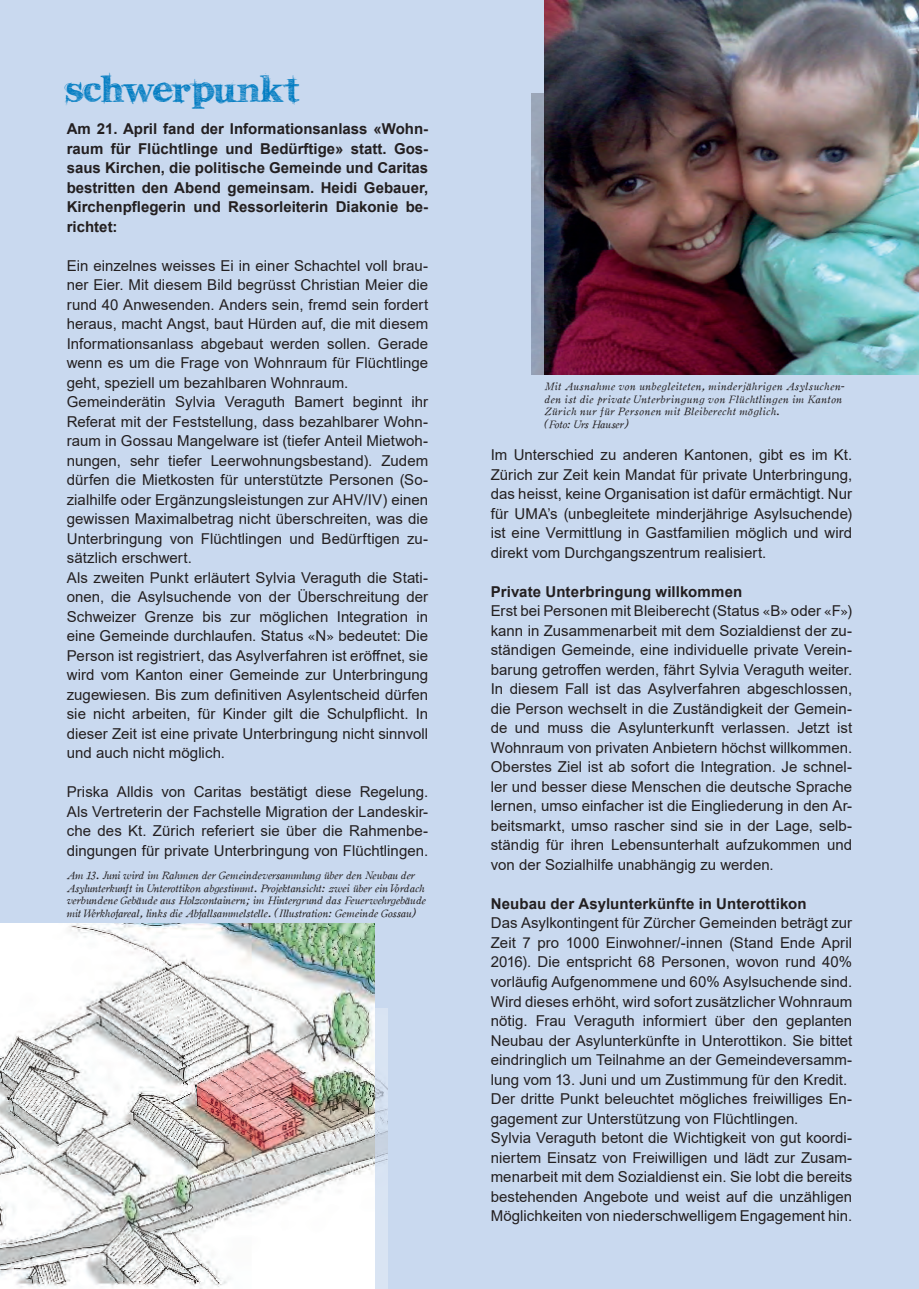
<style>
.page{position:relative;width:919px;height:1289px;background:#fff}
.page>*{position:absolute;margin:0;border:0;box-sizing:border-box;transform-origin:0 0}
.t1{font:48px "karabin E.";color:#007cc2}
.t2{font:15px/19.5px "Arial";letter-spacing:.005em;color:#231f20}
.t3{font:700 15px/19.5px "Arial";color:#231f20;text-align:justify}
.t4{font:10.5px/12.6px "Oldstyle Italic HPLHS";color:#231f20}
.t5{font:10.5px/12.6px "Oldstyle Italic HPLHS";letter-spacing:.035em;color:#231f20}
.s1{font-family:"Stone Sans LT"}
.s2{font-weight:700}
</style>
<div class="page">
<div style="left:0;top:0;width:918px;height:1288px;background:#c9d9ef"></div>
<img style="left:544px;top:0;width:374px;height:374px">
<img style="left:0;top:923px;width:374px;height:365px">
<img style="left:374px;top:1008px;width:13px;height:280px">
<h1 class="t1" style="left:67px;top:62px;width:233px">schwerpunkt</h1>
<p class="t3" style="left:67px;top:119px;width:363px">Am 21. April fand der Informationsanlass «Wohn&shy;raum für Flüchtlinge und Bedürftige» statt. Gos&shy;saus Kirchen, die politische Gemeinde und Caritas bestritten den Abend gemeinsam. Heidi Gebauer, Kirchenpflegerin und Ressorleiterin Diakonie be&shy;richtet:</p>
<p class="t2" style="left:67px;top:255px;width:363px">Ein einzelnes weisses Ei in einer Schachtel voll brau&shy;ner Eier. Mit diesem Bild begrüsst Christian Meier die rund 40 Anwesenden. Anders sein, fremd sein fordert heraus, macht Angst, baut Hürden auf, die mit diesem Informationsanlass abgebaut werden sollen. Gerade wenn es um die Frage von Wohnraum für Flüchtlinge geht, speziell um bezahlbaren Wohnraum.<br>Gemeinderätin Sylvia Veraguth Bamert beginnt ihr Referat mit der Feststellung, dass bezahlbarer Wohn&shy;raum in Gossau Mangelware ist (tiefer Anteil Mietwoh&shy;nungen, sehr tiefer Leerwohnungsbestand). Zudem dürfen die Mietkosten für unterstützte Personen (So&shy;zialhilfe oder Ergänzungsleistungen zur AHV/IV) einen gewissen Maximalbetrag nicht überschreiten, was die Unterbringung von Flüchtlingen und Bedürftigen zu&shy;sätzlich erschwert.<br>Als zweiten Punkt erläutert Sylvia Veraguth die Stati&shy;onen, die Asylsuchende von der Überschreitung der Schweizer Grenze bis zur möglichen Integration in eine Gemeinde durchlaufen. Status <span class="s1">«</span>N<span class="s1">»</span> bedeutet: Die Person ist registriert, das Asylverfahren ist eröffnet, sie wird vom Kanton einer Gemeinde zur Unterbringung zugewiesen. Bis zum definitiven Asylentscheid dürfen sie nicht arbeiten, für Kinder gilt die Schulpflicht. In dieser Zeit ist eine private Unterbringung nicht sinnvoll und auch nicht möglich.</p>
<p class="t2" style="left:67px;top:782px;width:363px;text-align:justify">Priska Alldis von Caritas bestätigt diese Regelung.<br>Als Vertreterin der Fachstelle Migration der Landeskir&shy;che des Kt. Zürich referiert sie über die Rahmenbe&shy;dingungen für private Unterbringung von Flüchtlingen.</p>
<p class="t4" style="left:67px;top:868px;width:360px">Am 13. Juni wird im Rahmen der Gemeindeversammlung über den Neubau der Asylunterkunft in Unterottikon abgestimmt. Projektansicht: zwei über ein Vordach verbundene Gebäude aus Holzcontainern; im Hintergrund das Feuerwehrgebäude mit Werkhofareal, links die Abfallsammelstelle. (Illustration: Gemeinde Gossau)</p>
<p class="t5" style="left:544px;top:379px;width:301px">Mit Ausnahme von unbegleiteten, minderjährigen Asylsuchen&shy;den ist die private Unterbringung von Flüchtlingen im Kanton Zürich nur für Personen mit Bleiberecht möglich.<br>(Foto: Urs Hauser)</p>
<p class="t2" style="left:490px;top:445px;width:363px;text-align:justify">Im Unterschied zu anderen Kantonen, gibt es im Kt.<br>Zürich zur Zeit kein Mandat für private Unterbringung, das heisst, keine Organisation ist dafür ermächtigt. Nur für UMA’s (unbegleitete minderjährige Asylsuchende) ist eine Vermittlung in Gastfamilien möglich und wird direkt vom Durchgangszentrum realisiert.</p>
<p class="t2" style="left:490px;top:581px;width:363px"><span class="s2">Private Unterbringung willkommen<br></span>Erst bei Personen mit Bleiberecht (Status <span class="s1">«</span>B<span class="s1">»</span> oder <span class="s1">«</span>F<span class="s1">»</span>) kann in Zusammenarbeit mit dem Sozialdienst der zu&shy;ständigen Gemeinde, eine individuelle private Verein&shy;barung getroffen werden, fährt Sylvia Veraguth weiter.<br>In diesem Fall ist das Asylverfahren abgeschlossen, die Person wechselt in die Zuständigkeit der Gemein&shy;de und muss die Asylunterkunft verlassen. Jetzt ist Wohnraum von privaten Anbietern höchst willkommen.<br>Oberstes Ziel ist ab sofort die Integration. Je schnel&shy;ler und besser diese Menschen die deutsche Sprache lernen, umso einfacher ist die Eingliederung in den Ar&shy;beitsmarkt, umso rascher sind sie in der Lage, selb&shy;ständig für ihren Lebensunterhalt aufzukommen und von der Sozialhilfe unabhängig zu werden.</p>
<p class="t3" style="left:490px;top:894px;width:317px">Neubau der Asylunterkünfte in Unterottikon</p>
<p class="t2" style="left:490px;top:913px;width:363px">Das Asylkontingent für Zürcher Gemeinden beträgt zur Zeit 7 pro 1000 Einwohner/-innen (Stand Ende April 2016). Die entspricht 68 Personen, wovon rund 40% vorläufig Aufgenommene und 60% Asylsuchende sind.<br>Wird dieses erhöht, wird sofort zusätzlicher Wohnraum nötig. Frau Veraguth informiert über den geplanten Neubau der Asylunterkünfte in Unterottikon. Sie bittet eindringlich um Teilnahme an der Gemeindeversamm&shy;lung vom 13. Juni und um Zustimmung für den Kredit.<br>Der dritte Punkt beleuchtet mögliches freiwilliges En&shy;gagement zur Unterstützung von Flüchtlingen.<br>Sylvia Veraguth betont die Wichtigkeit von gut koordi&shy;niertem Einsatz von Freiwilligen und lädt zur Zusam&shy;menarbeit mit dem Sozialdienst ein. Sie lobt die bereits bestehenden Angebote und weist auf die unzähligen Möglichkeiten von niederschwelligem Engagement hin.</p>
</div>
